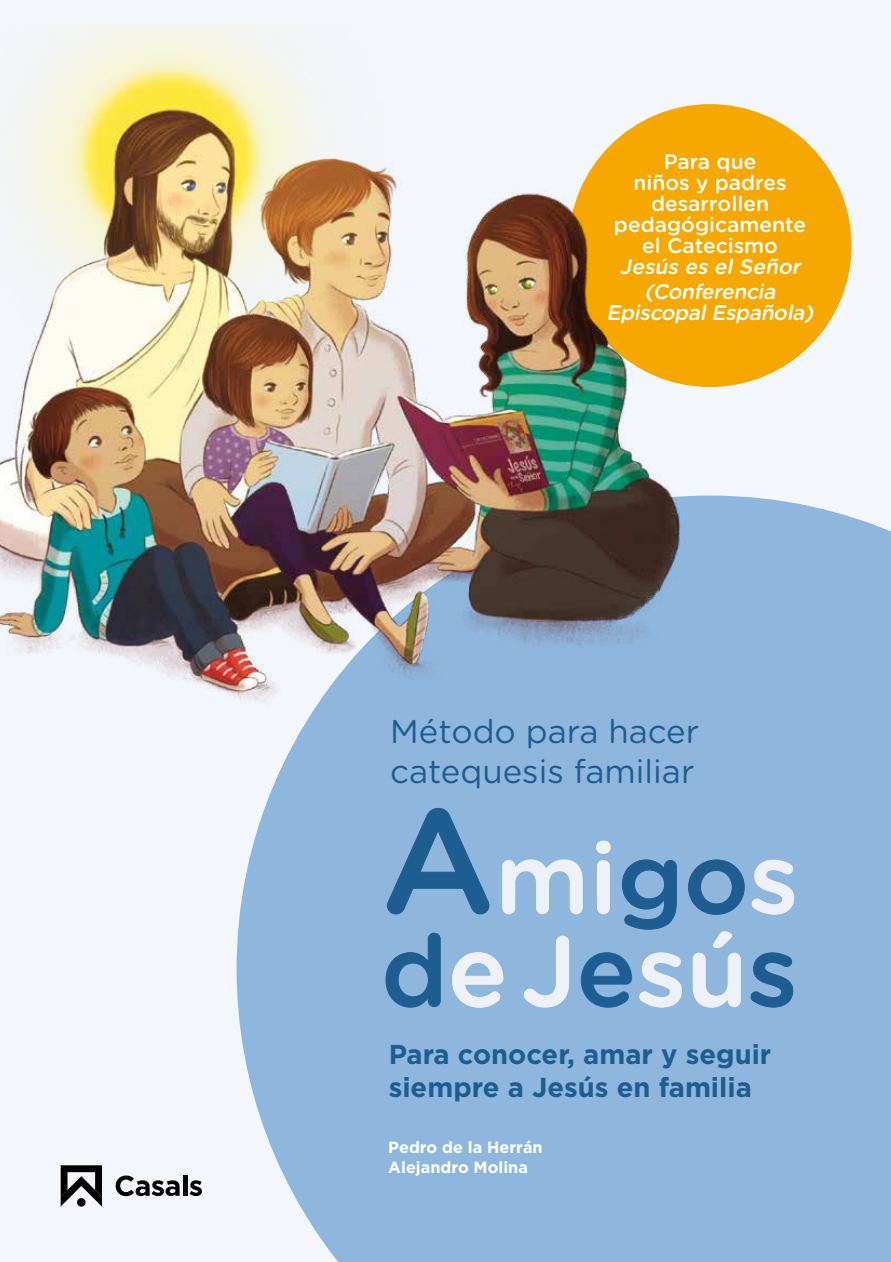
<style>
.page{position:relative;width:891px;height:1262px;background:#f3f6fb}
.page>*{position:absolute;margin:0;border:0;box-sizing:border-box;transform-origin:0 0}
.t1{font:500 99.3px "Gotham Rounded";color:#eef1f8}
.t2{font:500 98.85px "Gotham Rounded";color:#eef1f8}
.t3{font:33px/39.6px "Gotham Rounded";color:#1d5d90}
.t4{font:700 27.3px/32.7px "Gotham";color:#1d5d90}
.t5{font:500 21px/21px "Gotham Rounded";color:#fff;text-align:center}
.t6{font:italic 500 21px/25.2px "Gotham Rounded";color:#fff;text-align:center}
.t7{font:700 16.2px/19.5px "Gotham";color:#fff}
.s1{font-size:147.6px;color:#1d5d90}
.s2{color:#1d5d90}
</style>
<div class="page">
<div style="left:237px;top:499px;width:654px;height:763px;background:#8fb7dd"></div>
<div style="left:568px;top:104px;width:283px;height:283px;background:#f7a800;border-radius:50%"></div>
<img style="left:0;top:24px;width:767px;height:703px">
<svg style="left:386px;top:807px;width:104px;height:107px"></svg>
<svg style="left:502px;top:859px;width:81px;height:55px"></svg>
<svg style="left:596px;top:840px;width:15px;height:74px"></svg>
<svg style="left:621px;top:859px;width:56px;height:71px"></svg>
<svg style="left:688px;top:859px;width:57px;height:56px"></svg>
<svg style="left:751px;top:859px;width:43px;height:56px"></svg>
<svg style="left:385px;top:932px;width:56px;height:76px"></svg>
<svg style="left:452px;top:952px;width:52px;height:56px"></svg>
<svg style="left:523px;top:935px;width:46px;height:73px"></svg>
<svg style="left:580px;top:952px;width:52px;height:56px"></svg>
<svg style="left:639px;top:952px;width:43px;height:56px"></svg>
<svg style="left:692px;top:931px;width:49px;height:77px"></svg>
<svg style="left:750px;top:952px;width:43px;height:56px"></svg>
<svg style="left:61px;top:1165px;width:41px;height:41px"></svg>
<svg style="left:116px;top:1175px;width:64px;height:21px"></svg>
<hr style="left:183px;top:1175px;width:4px;height:20px;background:#000">
<svg style="left:190px;top:1180px;width:12px;height:16px"></svg>
<p class="t5" style="left:614px;top:150px;width:194px">Para que<br>niños y padres desarrollen pedagógicamente el Catecismo</p>
<p class="t6" style="left:619px;top:253px;width:187px">Jesús es el Señor (Conferencia</p>
<p class="t6" style="left:606px;top:299px;width:213px">EpiscopalEspañola)</p>
<h3 class="t3" style="left:390px;top:710px;width:310px">Método para hacer catequesis familiar</h3>
<h2 class="t2" style="left:381px;top:807px;width:419px"><span class="s1">A</span>mi<span class="s2">go</span>s</h2>
<h1 class="t1" style="left:381px;top:900px;width:418px"><span class="s2">d</span>e J<span class="s2">e</span>sú<span class="s2">s</span></h1>
<h3 class="t4" style="left:389px;top:1037px;width:384px">Para conocer, amar y seguir siempre a Jesús en familia</h3>
<p class="t7" style="left:388px;top:1137px;width:156px">Pedro de la Herrán<br>Alejandro Molina</p>
</div>
